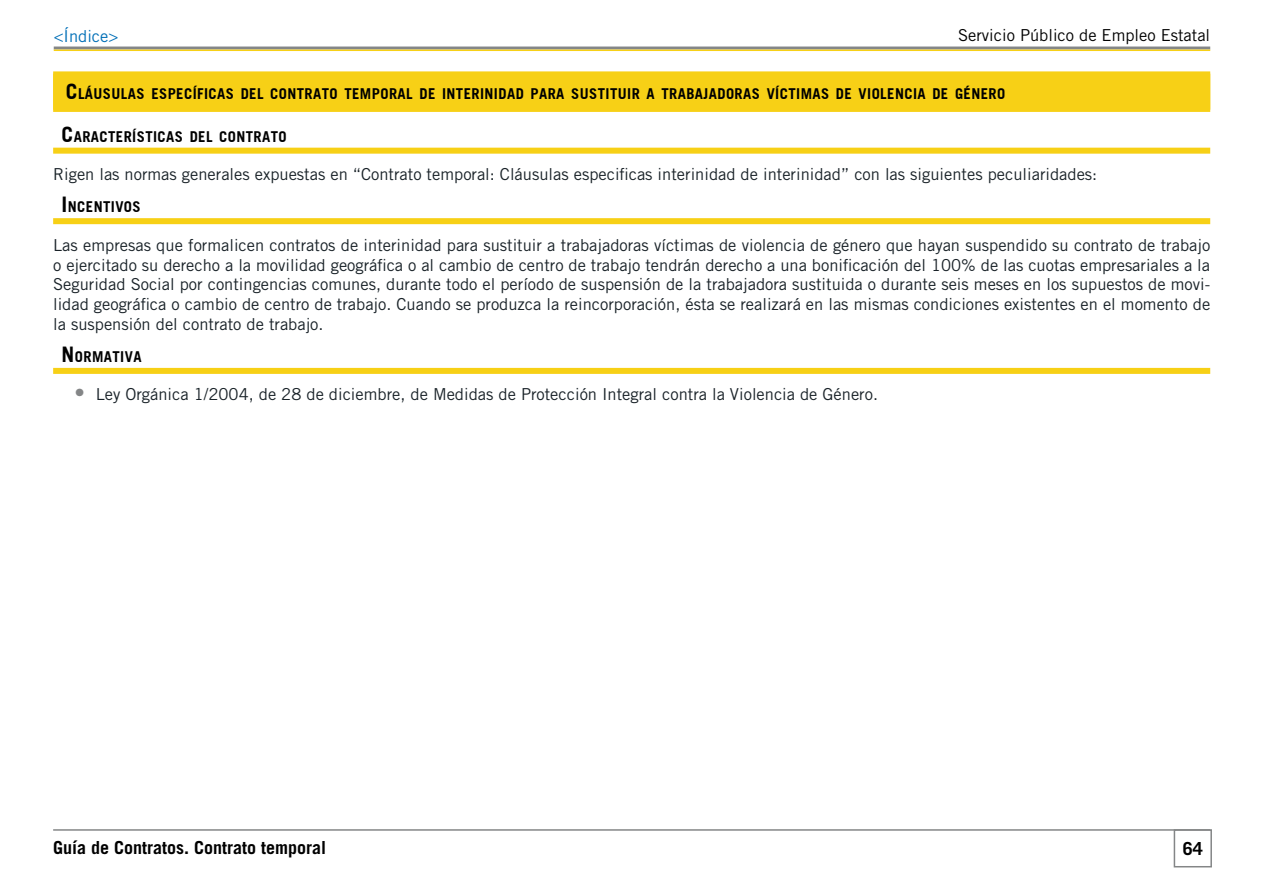
<style>
.page{position:relative;width:1263px;height:893px;background:#fff}
.page>*{position:absolute;margin:0;border:0;box-sizing:border-box;transform-origin:0 0}
.t1{font:700 18px "Trade Gothic LT Std";color:#000}
.t2{font:16.5px/19.8px "Trade Gothic LT Std";color:#192228;text-align:justify}
.t3{font:16.5px "Trade Gothic LT Std";color:#000}
.t4{font:16.5px "Trade Gothic LT Std";color:#006fb7}
.t5{font:14.7px "Trade Gothic BD Bold";letter-spacing:.03em;color:#000}
.s1{font-size:21px}
.s2{font-size:21px;color:#848687}
</style>
<div class="page">
<div style="left:1174px;top:829px;width:38px;height:38px;border:2px solid #848687"></div>
<hr style="left:53px;top:829px;width:1157px;height:2px;background:#848687">
<hr style="left:54px;top:47px;width:1156px;height:3px;background:#848687">
<hr style="left:54px;top:50px;width:1156px;height:1px;background:#f7d016">
<div style="left:53px;top:71px;width:1157px;height:41px;background:#f7d016"></div>
<div style="left:53px;top:148px;width:1157px;height:6px;background:#f7d016"></div>
<div style="left:53px;top:218px;width:1157px;height:6px;background:#f7d016"></div>
<div style="left:53px;top:368px;width:1157px;height:6px;background:#f7d016"></div>
<p class="t4" style="left:54px;top:26px;width:66px">&lt;Índice&gt;</p>
<p class="t3" style="left:958px;top:25px;width:254px">Servicio Público de Empleo Estatal</p>
<p class="t5" style="left:66px;top:85px;width:941px"><span class="s1">C</span>LÁUSULAS ESPECÍFICAS DEL CONTRATO TEMPORAL DE INTERINIDAD PARA SUSTITUIR A TRABAJADORAS VÍCTIMAS DE VIOLENCIA DE GÉNERO</p>
<p class="t5" style="left:62px;top:127px;width:227px"><span class="s1">C</span>ARACTERÍSTICAS DEL CONTRATO</p>
<p class="t2" style="left:53px;top:164px;width:1046px">Rigen las normas generales expuestas en “Contrato temporal: Cláusulas especificas interinidad de interinidad” con las siguientes peculiaridades:</p>
<p class="t5" style="left:62px;top:198px;width:81px"><span class="s1">I</span> NCENTIVOS</p>
<p class="t2" style="left:53px;top:235px;width:1159px">Las empresas que formalicen contratos de interinidad para sustituir a trabajadoras víctimas de violencia de género que hayan suspendido su contrato de trabajo o ejercitado su derecho a la movilidad geográfica o al cambio de centro de trabajo tendrán derecho a una bonificación del 100% de las cuotas empresariales a la Seguridad Social por contingencias comunes, durante todo el período de suspensión de la trabajadora sustituida o durante seis meses en los supuestos de movi&shy;lidad geográfica o cambio de centro de trabajo. Cuando se produzca la reincorporación, ésta se realizará en las mismas condiciones existentes en el momento de la suspensión del contrato de trabajo.</p>
<p class="t5" style="left:62px;top:348px;width:81px"><span class="s1">N</span> ORMATIVA</p>
<p class="t2" style="left:74px;top:384px;width:805px"><span class="s2">•</span> Ley Orgánica 1/2004, de 28 de diciembre, de Medidas de Protección Integral contra la Violencia de Género.</p>
<p class="t1" style="left:53px;top:837px;width:275px">Guía de Contratos. Contrato temporal</p>
<p class="t1" style="left:1183px;top:837px;width:22px">64</p>
</div>
